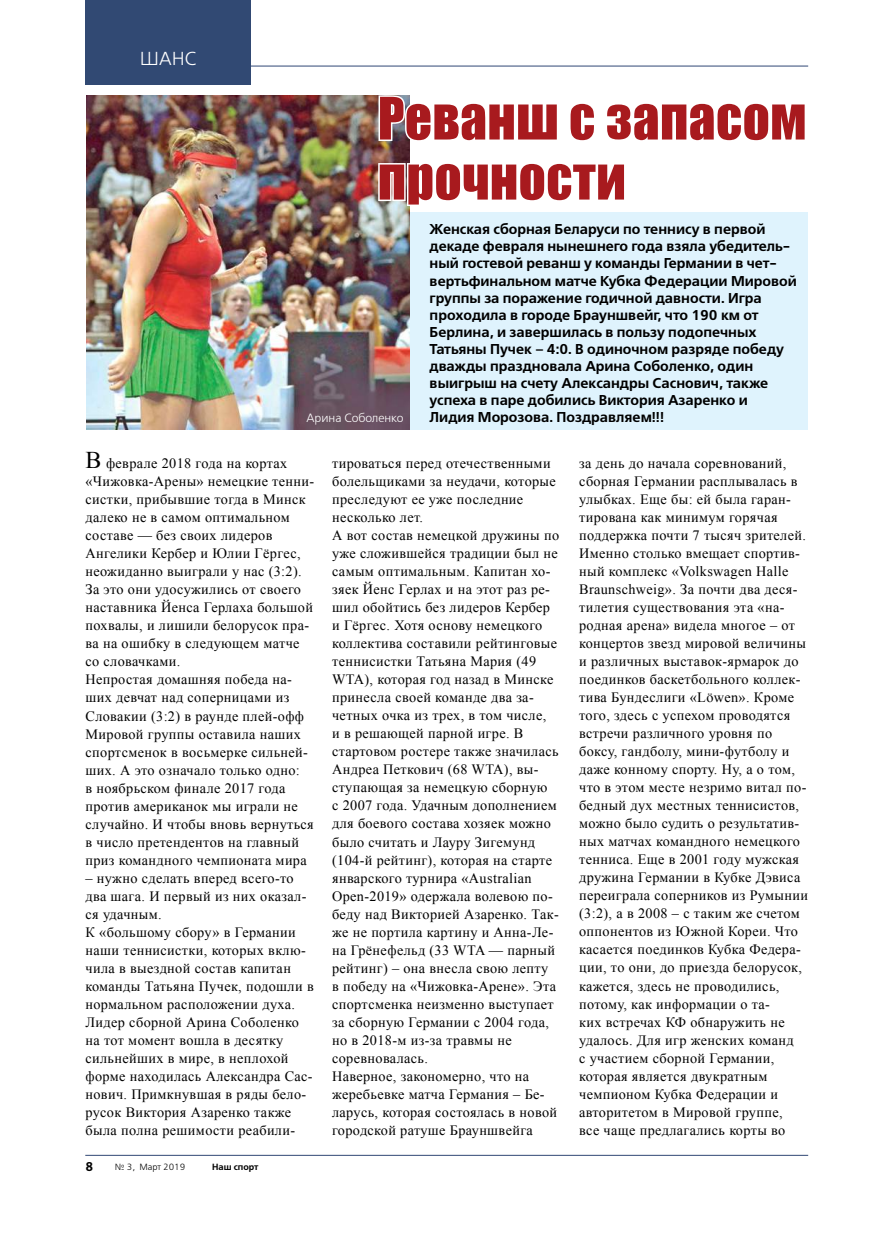
<style>
.page{position:relative;width:872px;height:1234px;background:#fff}
.page>*{position:absolute;margin:0;border:0;box-sizing:border-box;transform-origin:0 0}
.t1{font:54px/60px "Impact";letter-spacing:.01em;color:#a81a1e}
.t2{font:18.75px "Free Set C";color:#fff}
.t3{font:14.25px/18px "Times New Roman";letter-spacing:.025em;color:#000}
.t4{font:700 14.25px/17.1px "Free Set C";color:#000}
.t5{font:700 12.75px "Free Set C";color:#000}
.t6{font:12px "Free Set C";color:#fff}
.t7{font:9px "Free Set C";color:#000}
.t8{font:700 9px "Free Set C";color:#000}
.s1{font-size:24px}
</style>
<div class="page">
<hr style="left:85px;top:66px;width:723px;height:1px;background:#304774">
<hr style="left:85px;top:1154px;width:723px;height:1px;background:#304774">
<div style="left:409px;top:213px;width:399px;height:217px;background:#dff3fd"></div>
<img style="left:87px;top:96px;width:322px;height:333px">
<svg style="left:377px;top:95px;width:33px;height:49px"></svg>
<svg style="left:377px;top:160px;width:33px;height:47px"></svg>
<div style="left:86px;top:0;width:165px;height:84px;background:#314973"></div>
<h2 class="t2" style="left:140px;top:47px;width:58px">ШАНС</h2>
<h1 class="t1" style="left:378px;top:87px;width:430px">Реванш с запасом прочности</h1>
<p class="t4" style="left:429px;top:221px;width:369px">Женская сборная Беларуси по теннису в первой декаде февраля нынешнего года взяла убедитель&shy;ный гостевой реванш у команды Германии в чет&shy;вертьфинальном матче Кубка Федерации Мировой группы за поражение годичной давности. Игра проходила в городе Брауншвейг, что 190 км от Берлина, и завершилась в пользу подопечных Татьяны Пучек – 4:0. В одиночном разряде победу дважды праздновала Арина Соболенко, один выигрыш на счету Александры Саснович, также успеха в паре добились Виктория Азаренко и<br>Лидия Морозова. Поздравляем!!!</p>
<p class="t6" style="left:307px;top:411px;width:98px">Арина Соболенко</p>
<p class="t3" style="left:85px;top:454px;width:230px"><span class="s1">В</span> феврале 2018 года на кортах «Чижовка-Арены» немецкие тенни&shy;систки, прибывшие тогда в Минск далеко не в самом оптимальном составе — без своих лидеров<br>Ангелики Кербер и Юлии Гёргес, неожиданно выиграли у нас (3:2).<br>За это они удосужились от своего наставника Йенса Герлаха большой похвалы, и лишили белорусок пра&shy;ва на ошибку в следующем матче со словачками.<br>Непростая домашняя победа на&shy;ших девчат над соперницами из<br>Словакии (3:2) в раунде плей-офф<br>Мировой группы оставила наших спортсменок в восьмерке сильней&shy;ших. А это означало только одно:<br>в ноябрьском финале 2017 года против американок мы играли не случайно. И чтобы вновь вернуться в число претендентов на главный приз командного чемпионата мира</p>
<p class="t3" style="left:85px;top:868px;width:230px">– нужно сделать вперед всего-то два шага. И первый из них оказал&shy;ся удачным.<br>К «большому сбору» в Германии наши теннисистки, которых вклю&shy;чила в выездной состав капитан команды Татьяна Пучек, подошли в нормальном расположении духа.<br>Лидер сборной Арина Соболенко на тот момент вошла в десятку сильнейших в мире, в неплохой форме находилась Александра Сас&shy;нович. Примкнувшая в ряды бело&shy;русок Виктория Азаренко также была полна решимости реабили-</p>
<p class="t5" style="left:85px;top:1158px;width:9px">8</p>
<p class="t7" style="left:115px;top:1161px;width:72px">№ 3, Март 2019</p>
<p class="t8" style="left:212px;top:1161px;width:48px">Наш спорт</p>
<p class="t3" style="left:332px;top:454px;width:228px">тироваться перед отечественными болельщиками за неудачи, которые преследуют ее уже последние несколько лет.<br>А вот состав немецкой дружины по уже сложившейся традиции был не самым оптимальным. Капитан хо&shy;зяек Йенс Герлах и на этот раз ре&shy;шил обойтись без лидеров Кербер и Гёргес. Хотя основу немецкого коллектива составили рейтинговые теннисистки Татьяна Мария (49<br>WTA), которая год назад в Минске принесла своей команде два за&shy;четных очка из трех, в том числе,<br>и в решающей парной игре. В стартовом ростере также значилась<br>Андреа Петкович (68 WTA), вы&shy;ступающая за немецкую сборную<br>с 2007 года. Удачным дополнением для боевого состава хозяек можно было считать и Лауру Зигемунд (104-й рейтинг), которая на старте январского турнира «Australian<br>Open-2019» одержала волевою по&shy;беду над Викторией Азаренко. Так&shy;же не портила картину и Анна-Ле&shy;на Грёнефельд (33 WTA — парный рейтинг) – она внесла свою лепту<br>в победу на «Чижовка-Арене». Эта спортсменка неизменно выступает за сборную Германии с 2004 года, но в 2018-м из-за травмы не соревновалась.<br>Наверное, закономерно, что на жеребьевке матча Германия – Бе&shy;ларусь, которая состоялась в новой городской ратуше Брауншвейга</p>
<p class="t3" style="left:579px;top:454px;width:230px">за день до начала соревнований, сборная Германии расплывалась в улыбках. Еще бы: ей была гаран&shy;тирована как минимум горячая поддержка почти 7 тысяч зрителей.<br>Именно столько вмещает спортив&shy;ный комплекс «Volkswagen Halle<br>Braunschweig». За почти два деся&shy;тилетия существования эта «на&shy;родная арена» видела многое – от концертов звезд мировой величины и различных выставок-ярмарок до поединков баскетбольного коллек&shy;тива Бундеслиги «Löwen». Кроме того, здесь с успехом проводятся встречи различного уровня по боксу, гандболу, мини-футболу и даже конному спорту. Ну, а о том, что в этом месте незримо витал по&shy;бедный дух местных теннисистов, можно было судить о результатив&shy;ных матчах командного немецкого тенниса. Еще в 2001 году мужская дружина Германии в Кубке Дэвиса переиграла соперников из Румынии (3:2), а в 2008 – с таким же счетом оппонентов из Южной Кореи. Что касается поединков Кубка Федера&shy;ции, то они, до приезда белорусок, кажется, здесь не проводились, потому, как информации о та-<br>ких встречах КФ обнаружить не удалось. Для игр женских команд<br>с участием сборной Германии, которая является двукратным чемпионом Кубка Федерации и авторитетом в Мировой группе,<br>все чаще предлагались корты во</p>
</div>
